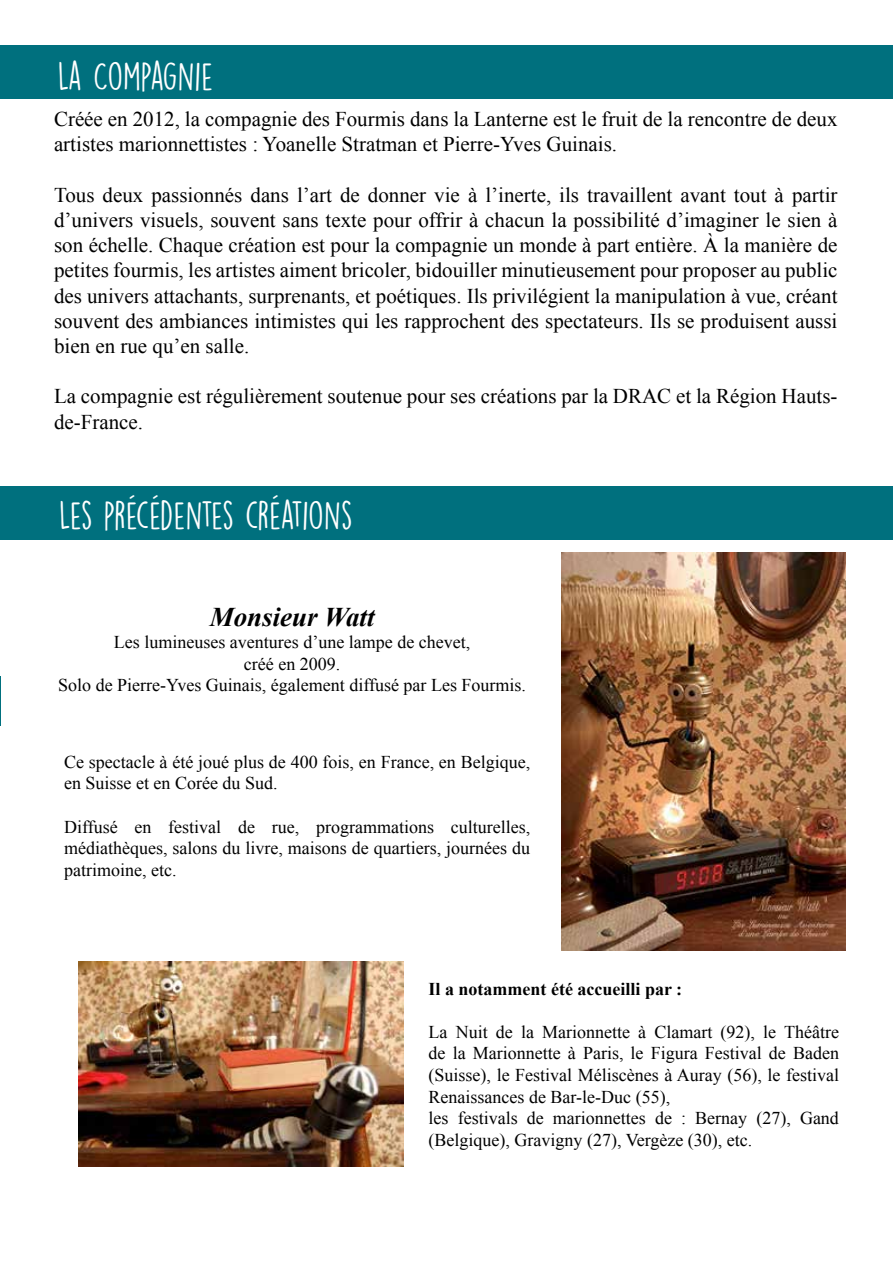
<style>
.page{position:relative;width:893px;height:1263px;background:#fff}
.page>*{position:absolute;margin:0;border:0;box-sizing:border-box;transform-origin:0 0}
.t1{font:36px "DK Lemon Yellow Sun";letter-spacing:-.03em;color:#fff}
.t2{font:36px "DK Lemon Yellow Sun";color:#fff}
.t3{font:italic 700 27px "Times New Roman";color:#000}
.t4{font:21px/25.2px "Times New Roman";color:#000}
.t5{font:18px/21.6px "Times New Roman";color:#000}
.t6{font:700 18px "Times New Roman";color:#000}
</style>
<div class="page">
<hr style="left:0;top:676px;width:1px;height:50px;background:#00707e">
<div style="left:0;top:45px;width:893px;height:53px;background:#00707e"></div>
<img style="left:561px;top:553px;width:284px;height:397px">
<img style="left:78px;top:961px;width:326px;height:205px">
<div style="left:0;top:486px;width:893px;height:54px;background:#00707e"></div>
<h1 class="t2" style="left:58px;top:54px;width:157px">LA COMPAGNIE</h1>
<p class="t4" style="left:54px;top:106px;width:785px">Créée en 2012, la compagnie des Fourmis dans la Lanterne est le fruit de la rencontre de deux artistes marionnettistes : Yoanelle Stratman et Pierre-Yves Guinais.</p>
<p class="t4" style="left:54px;top:182px;width:785px;text-align:justify">Tous deux passionnés dans l’art de donner vie à l’inerte, ils travaillent avant tout à partir d’univers visuels, souvent sans texte pour offrir à chacun la possibilité d’imaginer le sien à son échelle. Chaque création est pour la compagnie un monde à part entière. À la manière de petites fourmis, les artistes aiment bricoler, bidouiller minutieusement pour proposer au public des univers attachants, surprenants, et poétiques. Ils privilégient la manipulation à vue, créant souvent des ambiances intimistes qui les rapprochent des spectateurs. Ils se produisent aussi bien en rue qu’en salle.</p>
<p class="t4" style="left:54px;top:383px;width:785px">La compagnie est régulièrement soutenue pour ses créations par la DRAC et la Région Hauts&shy;de-France.</p>
<h1 class="t1" style="left:59px;top:492px;width:295px">LES PRÉCÉDENTES CRÉATIONS</h1>
<p class="t3" style="left:210px;top:598px;width:166px">Monsieur Watt</p>
<p class="t5" style="left:58px;top:631px;width:469px;text-align:center">Les lumineuses aventures d’une lampe de chevet,<br>créé en 2009.<br>Solo de Pierre-Yves Guinais, également diffusé par Les Fourmis.</p>
<p class="t5" style="left:64px;top:750px;width:468px">Ce spectacle à été joué plus de 400 fois, en France, en Belgique, en Suisse et en Corée du Sud.</p>
<p class="t5" style="left:64px;top:815px;width:468px;text-align:justify">Diffusé en festival de rue, programmations culturelles, médiathèques, salons du livre, maisons de quartiers, journées du patrimoine, etc.</p>
<p class="t6" style="left:429px;top:976px;width:255px">Il a notamment été accueilli par :</p>
<p class="t5" style="left:429px;top:1021px;width:412px">La Nuit de la Marionnette à Clamart (92), le Théâtre de la Marionnette à Paris, le Figura Festival de Baden (Suisse), le Festival Méliscènes à Auray (56), le festival Renaissances de Bar-le-Duc (55),<br>les festivals de marionnettes de : Bernay (27), Gand (Belgique), Gravigny (27), Vergèze (30), etc.</p>
</div>
